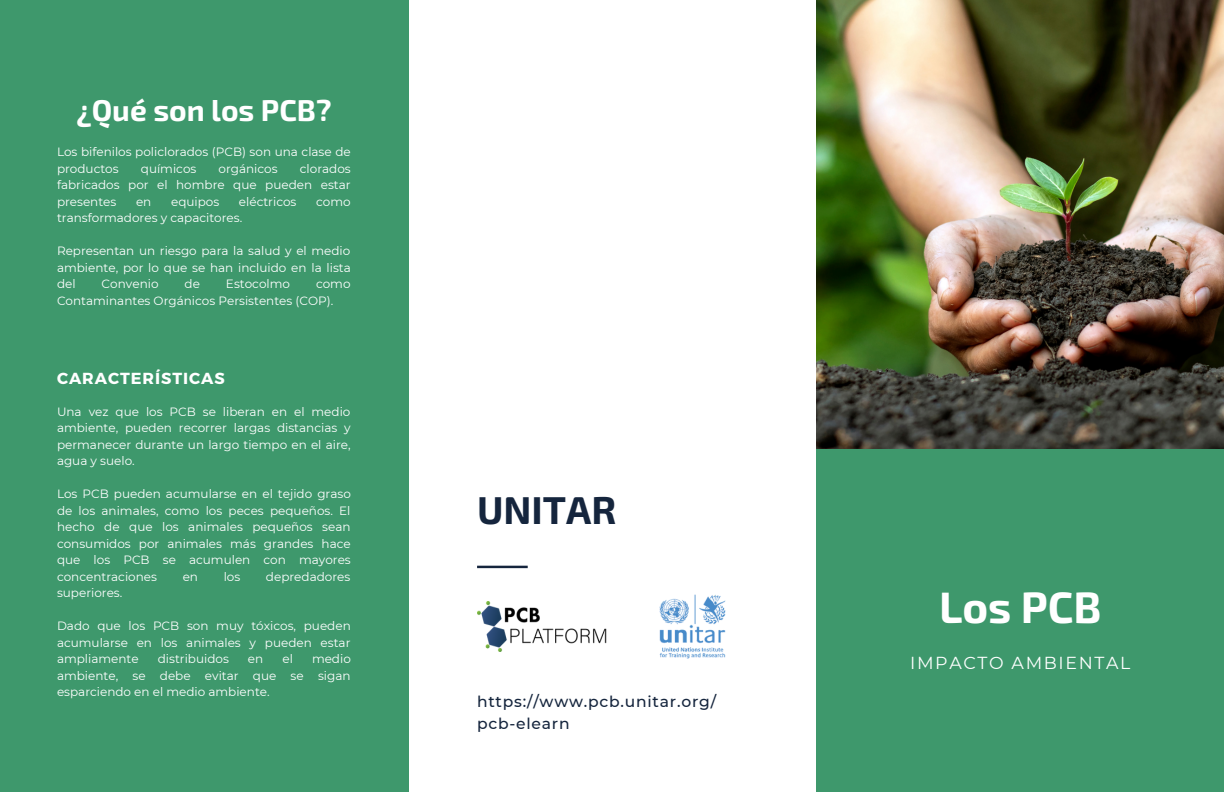
<style>
.page{position:relative;width:1224px;height:792px;background:#fff}
.page>*{position:absolute;margin:0;border:0;box-sizing:border-box;transform-origin:0 0}
.t1{font:700 44px "Exo 2";color:#fff}
.t2{font:700 38.8px "Exo 2";color:#15253d}
.t3{font:700 30px "Exo 2";color:#fff}
.t4{font:17.4px "Montserrat";letter-spacing:.095em;color:#fff}
.t5{font:700 16px "Montserrat";letter-spacing:.06em;color:#fff}
.t6{font:500 15.5px/22.5px "Montserrat";letter-spacing:.05em;color:#15253d}
.t7{font:12px/16.5px "Montserrat";color:#fff;text-align:justify}
</style>
<div class="page">
<div style="left:0;top:0;width:409px;height:792px;background:#3e986c"></div>
<div style="left:816px;top:418px;width:408px;height:374px;background:#3e986c"></div>
<img style="left:816px;top:0;width:408px;height:448px">
<svg style="left:477px;top:566px;width:51px;height:2px"></svg>
<img style="left:477px;top:602px;width:130px;height:49px">
<img style="left:659px;top:594px;width:67px;height:65px">
<p class="t3" style="left:76px;top:91px;width:257px">¿Qué son los PCB?</p>
<p class="t7" style="left:57px;top:143px;width:295px">Los bifenilos policlorados (PCB) son una clase de productos</p>
<p class="t7" style="left:57px;top:160px;width:295px;text-indent:243px">clorados fabricados por el hombre que pueden estar presentes</p>
<p class="t7" style="left:141px;top:160px;width:57px">químicos</p>
<p class="t7" style="left:219px;top:160px;width:61px">orgánicos</p>
<p class="t7" style="left:136px;top:193px;width:17px">en</p>
<p class="t7" style="left:171px;top:193px;width:50px">equipos</p>
<p class="t7" style="left:239px;top:193px;width:59px">eléctricos</p>
<p class="t7" style="left:316px;top:193px;width:36px">como</p>
<p class="t7" style="left:57px;top:209px;width:187px">transformadores y capacitores.</p>
<p class="t7" style="left:57px;top:242px;width:295px">Representan un riesgo para la salud y el medio ambiente, por lo que se han incluido en la lista del</p>
<p class="t7" style="left:102px;top:275px;width:58px">Convenio</p>
<p class="t7" style="left:185px;top:275px;width:17px">de</p>
<p class="t7" style="left:226px;top:275px;width:66px">Estocolmo</p>
<p class="t7" style="left:57px;top:275px;width:295px;text-indent:259px">como<br>Contaminantes Orgánicos Persistentes (COP).</p>
<p class="t5" style="left:57px;top:368px;width:169px">CARACTERÍSTICAS</p>
<p class="t7" style="left:57px;top:403px;width:295px">Una vez que los PCB se liberan en el medio ambiente, pueden recorrer largas distancias y permanecer durante un largo tiempo en el aire, agua y suelo.</p>
<p class="t7" style="left:57px;top:485px;width:295px">Los PCB pueden acumularse en el tejido graso de los animales, como los peces pequeños. El hecho de que los animales pequeños sean consumidos por animales más grandes hace que los PCB se acumulen con mayores concentraciones</p>
<p class="t7" style="left:183px;top:568px;width:17px">en</p>
<p class="t7" style="left:224px;top:568px;width:18px">los</p>
<p class="t7" style="left:266px;top:568px;width:86px">depredadores</p>
<p class="t7" style="left:57px;top:584px;width:67px">superiores.</p>
<p class="t7" style="left:57px;top:617px;width:295px">Dado que los PCB son muy tóxicos, pueden acumularse en los animales y pueden estar ampliamente</p>
<p class="t7" style="left:57px;top:650px;width:295px;text-indent:255px">medio ambiente, se debe evitar que se sigan esparciendo en el medio ambiente.</p>
<p class="t7" style="left:158px;top:650px;width:73px">distribuidos</p>
<p class="t7" style="left:248px;top:650px;width:17px">en</p>
<p class="t7" style="left:282px;top:650px;width:12px">el</p>
<p class="t2" style="left:477px;top:485px;width:141px">UNITAR</p>
<p class="t6" style="left:477px;top:690px;width:241px">https://www.pcb.unitar.org/ pcb-elearn</p>
<p class="t1" style="left:939px;top:579px;width:164px">Los PCB</p>
<p class="t4" style="left:910px;top:652px;width:222px">IMPACTO AMBIENTAL</p>
</div>
